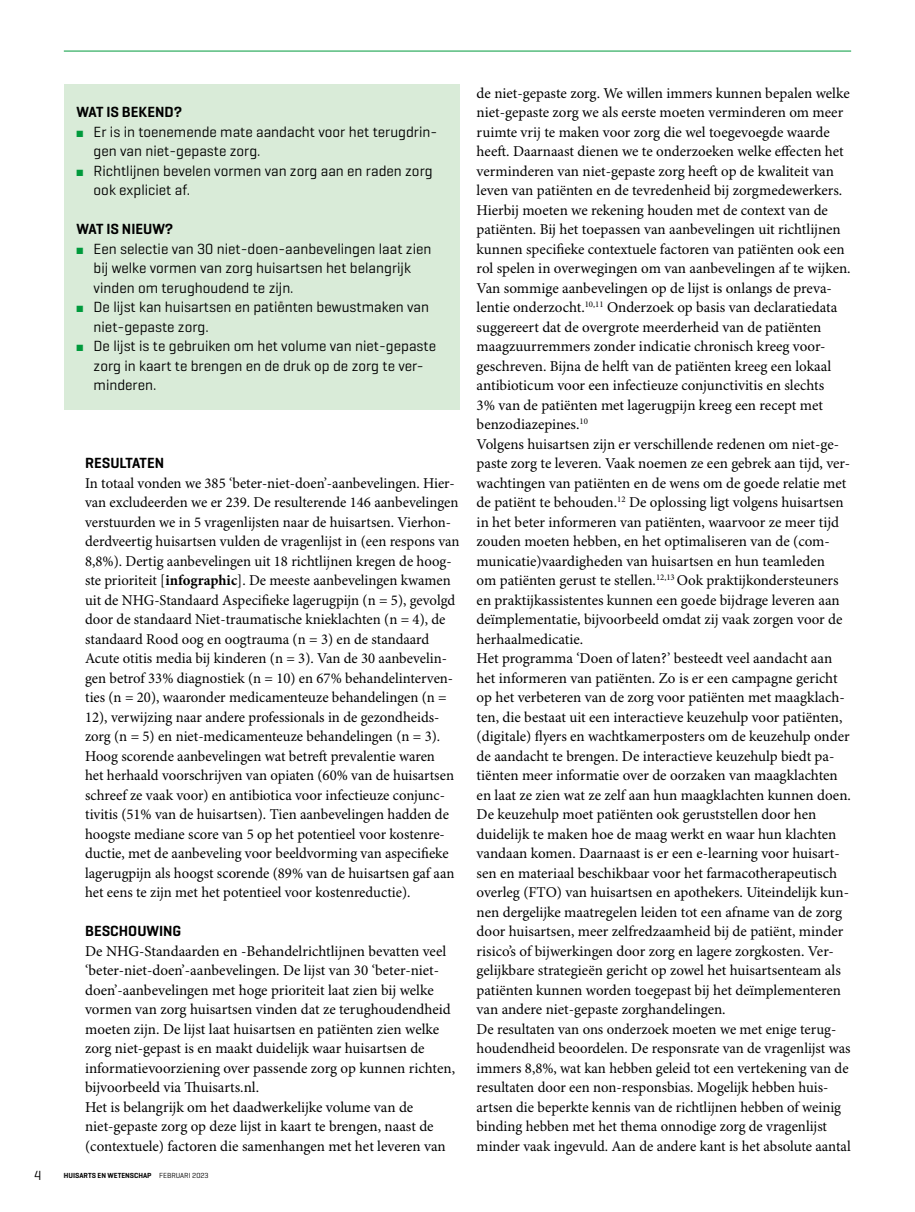
<style>
.page{position:relative;width:915px;height:1212px;background:#fff}
.page>*{position:absolute;margin:0;border:0;box-sizing:border-box;transform-origin:0 0}
.Para_broodtekst{font:15px/19.5px "Minion Pro";color:#000}
.t1{font:15px/19.5px "Geogrotesque";color:#000}
.Box_Heading_kader_ko{font:600 15px "Geogrotesque";color:#000}
.SectionHeading_1_tus{font:600 15px "Geogrotesque";color:#000}
.t2{font:13.5px "Geogrotesque";color:#000}
.t3{font:600 7.5px "Geogrotesque";color:#000}
.t4{font:7.5px "Geogrotesque";color:#000}
.s1{color:#009a3c}
.s2{font-weight:700}
.s3{font-weight:400}
</style>
<div class="page">
<hr style="left:64px;top:51px;width:786px;height:1px;background:#009a3c">
<div style="left:64px;top:85px;width:395px;height:325px;background:#d9ebd8"></div>
<p class="Box_Heading_kader_ko" style="left:77px;top:103px;width:107px">WAT IS BEKEND?</p>
<p class="t1" style="left:94px;top:121px;width:345px;text-indent:-17px"><span class="s1">■</span> Er is in toenemende mate aandacht voor het terugdrin&shy;gen van niet-gepaste zorg.</p>
<p class="t1" style="left:94px;top:160px;width:340px;text-indent:-17px"><span class="s1">■</span> Richtlijnen bevelen vormen van zorg aan en raden zorg ook expliciet af.</p>
<p class="Box_Heading_kader_ko" style="left:77px;top:220px;width:98px">WAT IS NIEUW?</p>
<p class="t1" style="left:94px;top:238px;width:339px;text-indent:-17px"><span class="s1">■</span> Een selectie van 30 niet-doen-aanbevelingen laat zien bij welke vormen van zorg huisartsen het belangrijk vinden om terughoudend te zijn.</p>
<p class="t1" style="left:94px;top:297px;width:337px;text-indent:-17px"><span class="s1">■</span> De lijst kan huisartsen en patiënten bewustmaken van niet-gepaste zorg.</p>
<p class="t1" style="left:94px;top:336px;width:344px;text-indent:-17px"><span class="s1">■</span> De lijst is te gebruiken om het volume van niet-gepaste zorg in kaart te brengen en de druk op de zorg te ver&shy;minderen.</p>
<p class="SectionHeading_1_tus" style="left:85px;top:454px;width:80px">RESULTATEN</p>
<p class="Para_broodtekst" style="left:85px;top:474px;width:376px">In totaal vonden we 385 ‘beter-niet-doen’-aanbevelingen. Hier&shy;van excludeerden we er 239. De resulterende 146 aanbevelingen verstuurden we in 5 vragenlijsten naar de huisartsen. Vierhon&shy;derdveertig huisartsen vulden de vragenlijst in (een respons van 8,8%). Dertig aanbevelingen uit 18 richtlijnen kregen de hoog&shy;ste prioriteit [<span class="s2">infographic</span>]. De meeste aanbevelingen kwamen uit de NHG-Standaard Aspecifieke lagerugpijn (n = 5), gevolgd door de standaard Niet-traumatische knieklachten (n = 4), de standaard Rood oog en oogtrauma (n = 3) en de standaard Acute otitis media bij kinderen (n = 3). Van de 30 aanbevelin&shy;gen betrof 33% diagnostiek (n = 10) en 67% behandelinterven&shy;ties (n = 20), waaronder medicamenteuze behandelingen (n = 12), verwijzing naar andere professionals in de gezondheids&shy;zorg (n = 5) en niet-medicamenteuze behandelingen (n = 3).<br>Hoog scorende aanbevelingen wat betreft prevalentie waren<br>het herhaald voorschrijven van opiaten (60% van de huisartsen schreef ze vaak voor) en antibiotica voor infectieuze conjunc&shy;tivitis (51% van de huisartsen). Tien aanbevelingen hadden de hoogste mediane score van 5 op het potentieel voor kostenre&shy;ductie, met de aanbeveling voor beeldvorming van aspecifieke lagerugpijn als hoogst scorende (89% van de huisartsen gaf aan het eens te zijn met het potentieel voor kostenreductie).</p>
<p class="SectionHeading_1_tus" style="left:85px;top:922px;width:98px">BESCHOUWING</p>
<p class="Para_broodtekst" style="left:85px;top:942px;width:371px">De NHG-Standaarden en -Behandelrichtlijnen bevatten veel ‘beter-niet-doen’-aanbevelingen. De lijst van 30 ‘beter-niet&shy;doen’-aanbevelingen met hoge prioriteit laat zien bij welke vormen van zorg huisartsen vinden dat ze terughoudendheid moeten zijn. De lijst laat huisartsen en patiënten zien welke zorg niet-gepast is en maakt duidelijk waar huisartsen de informatievoorziening over passende zorg op kunnen richten, bijvoorbeeld via Thuisarts.nl.</p>
<p class="Para_broodtekst" style="left:85px;top:1098px;width:362px">Het is belangrijk om het daadwerkelijke volume van de niet-gepaste zorg op deze lijst in kaart te brengen, naast de (contextuele) factoren die samenhangen met het leveren van</p>
<p class="t2" style="left:34px;top:1166px;width:9px">4</p>
<p class="t4" style="left:159px;top:1171px;width:38px">maand 000</p>
<p class="t3" style="left:64px;top:1171px;width:146px">HUISARTS EN WETENSCHAP <span class="s3">FEBRUARI 2023</span></p>
<p class="Para_broodtekst" style="left:476px;top:84px;width:375px">de niet-gepaste zorg. We willen immers kunnen bepalen welke niet-gepaste zorg we als eerste moeten verminderen om meer ruimte vrij te maken voor zorg die wel toegevoegde waarde heeft. Daarnaast dienen we te onderzoeken welke effecten het verminderen van niet-gepaste zorg heeft op de kwaliteit van leven van patiënten en de tevredenheid bij zorgmedewerkers.<br>Hierbij moeten we rekening houden met de context van de patiënten. Bij het toepassen van aanbevelingen uit richtlijnen kunnen specifieke contextuele factoren van patiënten ook een rol spelen in overwegingen om van aanbevelingen af te wijken.</p>
<p class="Para_broodtekst" style="left:476px;top:279px;width:362px">Van sommige aanbevelingen op de lijst is onlangs de preva&shy;lentie onderzocht.<sup>10,11</sup> Onderzoek op basis van declaratiedata suggereert dat de overgrote meerderheid van de patiënten maagzuurremmers zonder indicatie chronisch kreeg voor&shy;geschreven. Bijna de helft van de patiënten kreeg een lokaal antibioticum voor een infectieuze conjunctivitis en slechts 3% van de patiënten met lagerugpijn kreeg een recept met benzodiazepines.<sup>10</sup></p>
<p class="Para_broodtekst" style="left:476px;top:435px;width:375px">Volgens huisartsen zijn er verschillende redenen om niet-ge&shy;paste zorg te leveren. Vaak noemen ze een gebrek aan tijd, ver&shy;wachtingen van patiënten en de wens om de goede relatie met de patiënt te behouden.<sup>12</sup> De oplossing ligt volgens huisartsen in het beter informeren van patiënten, waarvoor ze meer tijd zouden moeten hebben, en het optimaliseren van de (com&shy;municatie)vaardigheden van huisartsen en hun teamleden<br>om patiënten gerust te stellen.<sup>12,13</sup> Ook praktijkondersteuners en praktijkassistentes kunnen een goede bijdrage leveren aan deïmplementatie, bijvoorbeeld omdat zij vaak zorgen voor de herhaalmedicatie.</p>
<p class="Para_broodtekst" style="left:476px;top:649px;width:375px">Het programma ‘Doen of laten?’ besteedt veel aandacht aan het informeren van patiënten. Zo is er een campagne gericht op het verbeteren van de zorg voor patiënten met maagklach&shy;ten, die bestaat uit een interactieve keuzehulp voor patiënten, (digitale) flyers en wachtkamerposters om de keuzehulp onder de aandacht te brengen. De interactieve keuzehulp biedt pa&shy;tiënten meer informatie over de oorzaken van maagklachten en laat ze zien wat ze zelf aan hun maagklachten kunnen doen.<br>De keuzehulp moet patiënten ook geruststellen door hen duidelijk te maken hoe de maag werkt en waar hun klachten vandaan komen. Daarnaast is er een e-learning voor huisart&shy;sen en materiaal beschikbaar voor het farmacotherapeutisch overleg (FTO) van huisartsen en apothekers. Uiteindelijk kun&shy;nen dergelijke maatregelen leiden tot een afname van de zorg door huisartsen, meer zelfredzaamheid bij de patiënt, minder risico’s of bijwerkingen door zorg en lagere zorgkosten. Ver&shy;gelijkbare strategieën gericht op zowel het huisartsenteam als patiënten kunnen worden toegepast bij het deïmplementeren van andere niet-gepaste zorghandelingen.</p>
<p class="Para_broodtekst" style="left:476px;top:1020px;width:375px">De resultaten van ons onderzoek moeten we met enige terug&shy;houdendheid beoordelen. De responsrate van de vragenlijst was immers 8,8%, wat kan hebben geleid tot een vertekening van de resultaten door een non-responsbias. Mogelijk hebben huis&shy;artsen die beperkte kennis van de richtlijnen hebben of weinig binding hebben met het thema onnodige zorg de vragenlijst minder vaak ingevuld. Aan de andere kant is het absolute aantal</p>
</div>
